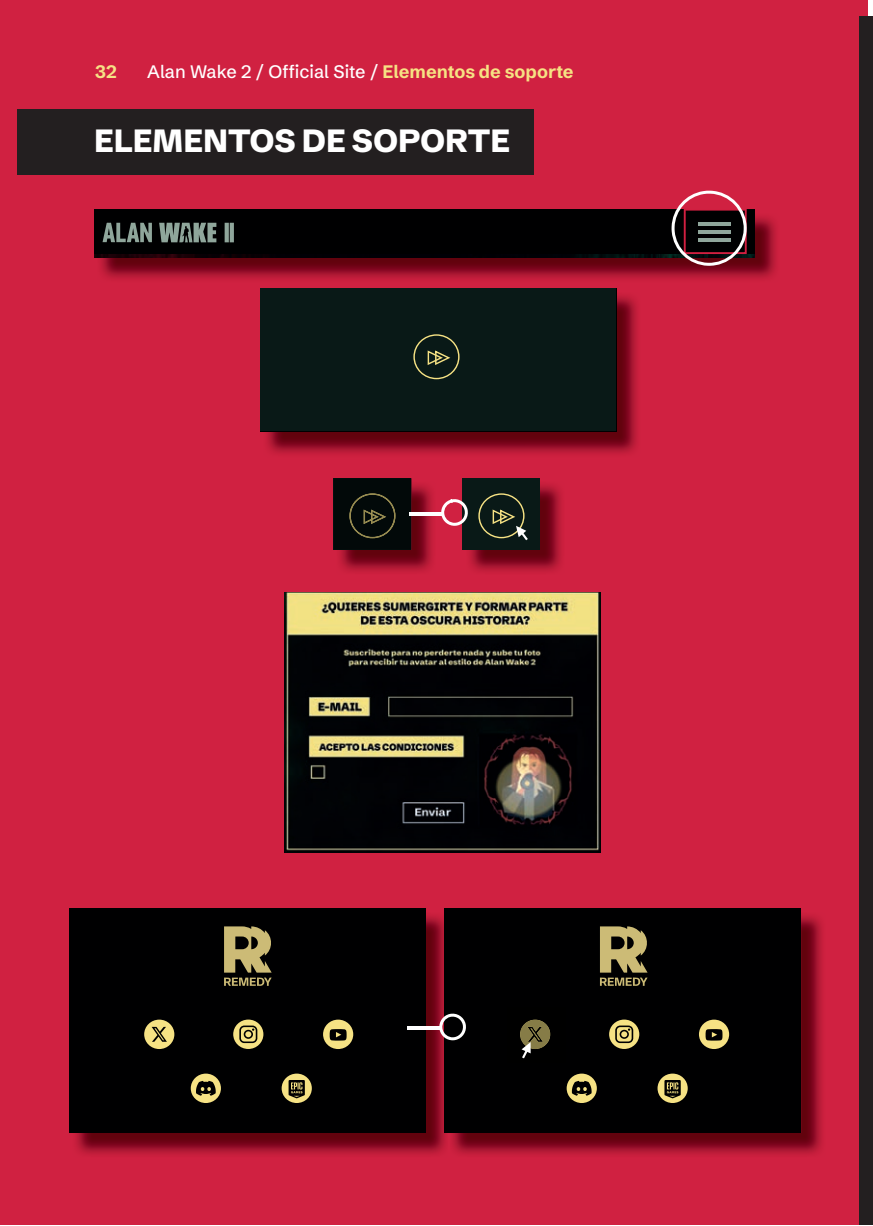
<style>
.page{position:relative;width:873px;height:1226px;background:#fff}
.page>*{position:absolute;margin:0;border:0;box-sizing:border-box;transform-origin:0 0}
.t1{font:800 32px "Schibsted Grotesk";color:#fff}
.t2{font:500 18px "Schibsted Grotesk";color:#fff}
.t3{font:700 18px "Schibsted Grotesk";color:#f6e285}
.s1{font-weight:700;color:#f6e283}
</style>
<div class="page">
<div style="left:0;top:0;width:868px;height:1224px;background:#d02141"></div>
<div style="left:859px;top:16px;width:14px;height:1208px;background:#231f20"></div>
<div style="left:17px;top:109px;width:516px;height:65px;background:#231f20"></div>
<img style="left:98px;top:217px;width:678px;height:62px">
<img style="left:94px;top:254px;width:661px;height:3px">
<div style="left:94px;top:210px;width:661px;height:44px;background:#000001"></div>
<svg style="left:103px;top:223px;width:49px;height:19px"></svg>
<svg style="left:159px;top:223px;width:57px;height:19px"></svg>
<svg style="left:225px;top:223px;width:9px;height:19px"></svg>
<img style="left:267px;top:292px;width:370px;height:162px">
<div style="left:260px;top:288px;width:355px;height:143px;background:#091917"></div>
<svg style="left:413px;top:334px;width:46px;height:45px"></svg>
<img style="left:466px;top:484px;width:96px;height:88px">
<div style="left:462px;top:478px;width:78px;height:71px;background:#091917"></div>
<img style="left:337px;top:482px;width:99px;height:90px">
<svg style="left:333px;top:478px;width:78px;height:71px;background:#0b110d"></svg>
<svg style="left:440px;top:499px;width:28px;height:27px"></svg>
<hr style="left:409px;top:512px;width:33px;height:3px;background:#fff">
<img style="left:285px;top:592px;width:316px;height:260px">
<img style="left:72px;top:912px;width:750px;height:243px">
<div style="left:69px;top:908px;width:356px;height:224px;background:#000001"></div>
<svg style="left:144px;top:1019px;width:30px;height:29px"></svg>
<svg style="left:191px;top:1073px;width:30px;height:29px"></svg>
<svg style="left:282px;top:1073px;width:30px;height:29px"></svg>
<svg style="left:323px;top:1019px;width:30px;height:29px"></svg>
<svg style="left:233px;top:1019px;width:30px;height:29px"></svg>
<svg style="left:224px;top:926px;width:48px;height:59px"></svg>
<img style="left:448px;top:1132px;width:2px;height:23px">
<div style="left:445px;top:908px;width:356px;height:224px;background:#000001"></div>
<svg style="left:566px;top:1073px;width:31px;height:29px"></svg>
<svg style="left:657px;top:1073px;width:31px;height:29px"></svg>
<svg style="left:699px;top:1019px;width:30px;height:29px"></svg>
<svg style="left:609px;top:1019px;width:30px;height:29px"></svg>
<svg style="left:600px;top:926px;width:47px;height:59px"></svg>
<svg style="left:439px;top:1012px;width:27px;height:28px"></svg>
<hr style="left:407px;top:1026px;width:33px;height:3px;background:#fff">
<svg style="left:671px;top:190px;width:76px;height:76px"></svg>
<svg style="left:520px;top:1019px;width:31px;height:40px"></svg>
<svg style="left:478px;top:493px;width:50px;height:47px"></svg>
<p class="t3" style="left:95px;top:60px;width:23px">32</p>
<p class="t2" style="left:147px;top:60px;width:428px">Alan Wake 2 / Official Site / <span class="s1">Elementos de soporte</span></p>
<h1 class="t1" style="left:94px;top:120px;width:417px">ELEMENTOS DE SOPORTE</h1>
</div>
